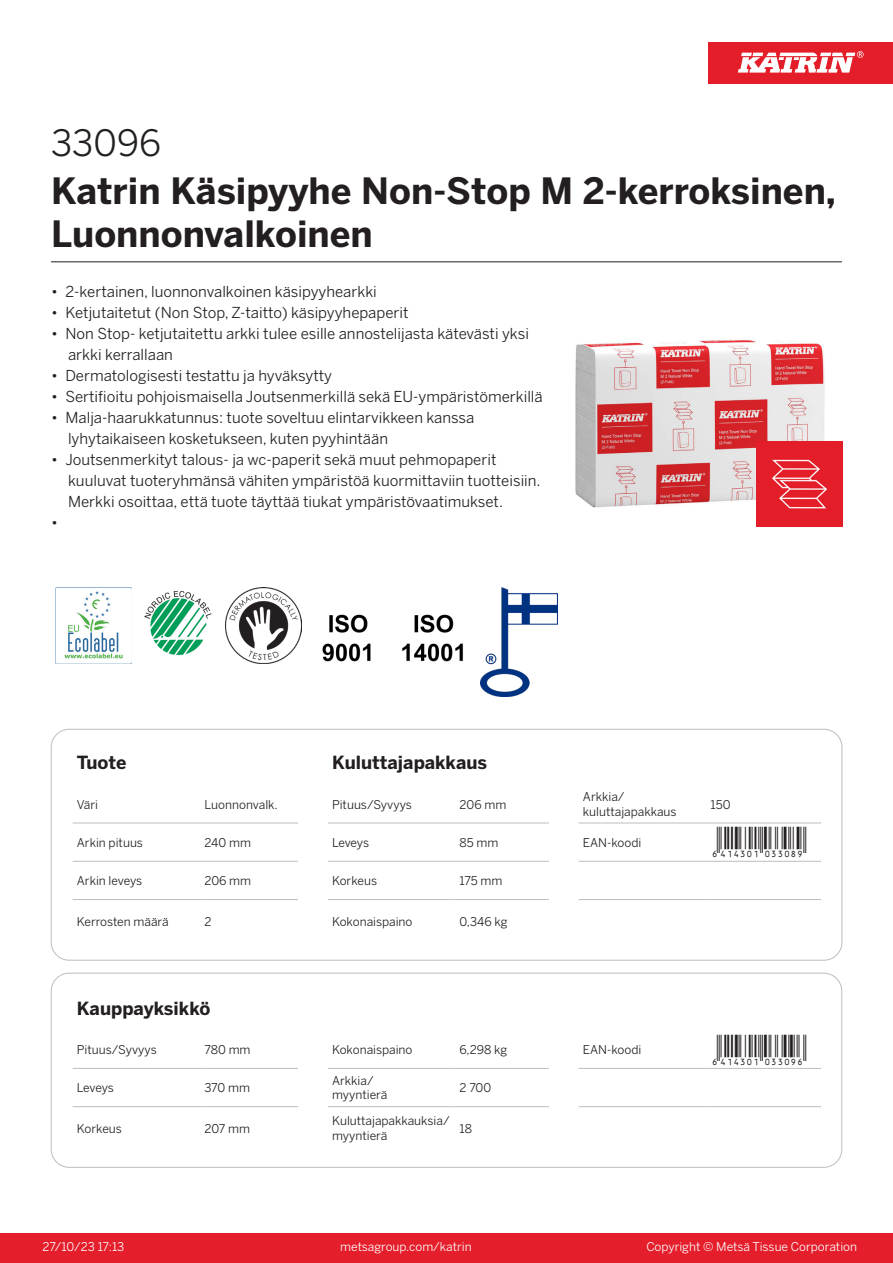
<style>
.page{position:relative;width:893px;height:1263px;background:#fff}
.page>*{position:absolute;margin:0;border:0;box-sizing:border-box;transform-origin:0 0}
.Product_Name{font:700 36px/43.2px "Benton Sans";color:#231f20}
.External_material_co{font:36px "Benton Sans";color:#231f20}
.T_EAN{font:30px "Viisas EAN Matala";color:#231f20}
.T_TableHeader{font:700 18px "Benton Sans";color:#231f20}
.MarketingBullets{font:15px/21px "Benton Sans";color:#231f20}
.T_TableBody{font:12px/14.4px "Benton Sans";color:#231f20}
.t1{font:12px "Benton Sans";color:#fff}
</style>
<div class="page">
<div style="left:0;top:1233px;width:893px;height:30px;background:#e41e2b"></div>
<div style="left:708px;top:43px;width:185px;height:41px;background:#e31e28"></div>
<svg style="left:738px;top:51px;width:126px;height:22px"></svg>
<hr style="left:73px;top:823px;width:127px;height:1px;background:#bcbdc0">
<hr style="left:200px;top:823px;width:98px;height:1px;background:#bcbdc0">
<hr style="left:328px;top:823px;width:127px;height:1px;background:#bcbdc0">
<hr style="left:455px;top:823px;width:94px;height:1px;background:#bcbdc0">
<hr style="left:579px;top:823px;width:127px;height:1px;background:#bcbdc0">
<hr style="left:706px;top:823px;width:115px;height:1px;background:#bcbdc0">
<hr style="left:73px;top:861px;width:127px;height:1px;background:#bcbdc0">
<hr style="left:200px;top:861px;width:98px;height:1px;background:#bcbdc0">
<hr style="left:328px;top:861px;width:127px;height:1px;background:#bcbdc0">
<hr style="left:455px;top:861px;width:94px;height:1px;background:#bcbdc0">
<hr style="left:579px;top:861px;width:127px;height:1px;background:#bcbdc0">
<hr style="left:706px;top:861px;width:115px;height:1px;background:#bcbdc0">
<hr style="left:73px;top:899px;width:127px;height:1px;background:#bcbdc0">
<hr style="left:200px;top:899px;width:98px;height:1px;background:#bcbdc0">
<hr style="left:328px;top:899px;width:127px;height:1px;background:#bcbdc0">
<hr style="left:455px;top:899px;width:94px;height:1px;background:#bcbdc0">
<hr style="left:579px;top:899px;width:127px;height:1px;background:#bcbdc0">
<hr style="left:706px;top:899px;width:115px;height:1px;background:#bcbdc0">
<div style="left:51px;top:729px;width:791px;height:231px;border:1px solid #bcbdc0;border-radius:18px"></div>
<hr style="left:73px;top:1068px;width:127px;height:1px;background:#bcbdc0">
<hr style="left:200px;top:1068px;width:98px;height:1px;background:#bcbdc0">
<hr style="left:328px;top:1068px;width:127px;height:1px;background:#bcbdc0">
<hr style="left:455px;top:1068px;width:94px;height:1px;background:#bcbdc0">
<hr style="left:579px;top:1068px;width:127px;height:1px;background:#bcbdc0">
<hr style="left:706px;top:1068px;width:115px;height:1px;background:#bcbdc0">
<hr style="left:73px;top:1106px;width:127px;height:1px;background:#bcbdc0">
<hr style="left:200px;top:1106px;width:98px;height:1px;background:#bcbdc0">
<hr style="left:328px;top:1106px;width:127px;height:1px;background:#bcbdc0">
<hr style="left:455px;top:1106px;width:94px;height:1px;background:#bcbdc0">
<hr style="left:579px;top:1106px;width:127px;height:1px;background:#bcbdc0">
<hr style="left:706px;top:1106px;width:115px;height:1px;background:#bcbdc0">
<div style="left:51px;top:973px;width:791px;height:194px;border:1px solid #bcbdc0;border-radius:18px"></div>
<img style="left:575px;top:339px;width:263px;height:188px">
<img style="left:55px;top:587px;width:77px;height:77px">
<img style="left:144px;top:590px;width:68px;height:66px">
<img style="left:225px;top:587px;width:77px;height:77px">
<img style="left:322px;top:614px;width:49px;height:48px">
<img style="left:402px;top:614px;width:61px;height:48px">
<img style="left:480px;top:587px;width:77px;height:110px">
<img style="left:757px;top:442px;width:85px;height:85px">
<hr style="left:51px;top:261px;width:791px;height:1px;background:#231f20">
<p class="External_material_co" style="left:51px;top:121px;width:112px">33096</p>
<p class="Product_Name" style="left:51px;top:170px;width:787px">Katrin Käsipyyhe Non-Stop M 2-kerroksinen,<br>Luonnonvalkoinen</p>
<p class="MarketingBullets" style="left:51px;top:281px;width:327px">• 2-kertainen, luonnonvalkoinen käsipyyhearkki</p>
<p class="MarketingBullets" style="left:51px;top:302px;width:359px">• Ketjutaitetut (Non Stop, Z-taitto) käsipyyhepaperit</p>
<p class="MarketingBullets" style="left:68px;top:323px;width:462px;text-indent:-17px">• Non Stop- ketjutaitettu arkki tulee esille annostelijasta kätevästi yksi arkki kerrallaan</p>
<p class="MarketingBullets" style="left:51px;top:365px;width:283px">• Dermatologisesti testattu ja hyväksytty</p>
<p class="MarketingBullets" style="left:51px;top:386px;width:493px">• Sertifioitu pohjoismaisella Joutsenmerkillä sekä EU-ympäristömerkillä</p>
<p class="MarketingBullets" style="left:68px;top:407px;width:408px;text-indent:-17px">• Malja-haarukkatunnus: tuote soveltuu elintarvikkeen kanssa lyhytaikaiseen kosketukseen, kuten pyyhintään</p>
<p class="MarketingBullets" style="left:68px;top:449px;width:474px;text-indent:-17px">• Joutsenmerkityt talous- ja wc-paperit sekä muut pehmopaperit kuuluvat tuoteryhmänsä vähiten ympäristöä kuormittaviin tuotteisiin.<br>Merkki osoittaa, että tuote täyttää tiukat ympäristövaatimukset.</p>
<p class="MarketingBullets" style="left:51px;top:512px;width:8px">•</p>
<p class="T_TableHeader" style="left:77px;top:751px;width:51px">Tuote</p>
<p class="T_TableHeader" style="left:332px;top:751px;width:157px">Kuluttajapakkaus</p>
<p class="T_TableBody" style="left:77px;top:797px;width:23px">Väri</p>
<p class="T_TableBody" style="left:204px;top:797px;width:75px">Luonnonvalk.</p>
<p class="T_TableBody" style="left:332px;top:797px;width:81px">Pituus/Syvyys</p>
<p class="T_TableBody" style="left:460px;top:797px;width:48px">206 mm</p>
<p class="T_TableBody" style="left:583px;top:790px;width:43px">Arkkia/</p>
<p class="T_TableBody" style="left:583px;top:804px;width:95px">kuluttajapakkaus</p>
<p class="T_TableBody" style="left:710px;top:797px;width:22px">150</p>
<p class="T_TableBody" style="left:77px;top:835px;width:68px">Arkin pituus</p>
<p class="T_TableBody" style="left:204px;top:835px;width:48px">240 mm</p>
<p class="T_TableBody" style="left:332px;top:835px;width:39px">Leveys</p>
<p class="T_TableBody" style="left:460px;top:835px;width:40px">85 mm</p>
<p class="T_TableBody" style="left:583px;top:835px;width:60px">EAN-koodi</p>
<p class="T_EAN" style="left:710px;top:827px;width:97px">*6414301033089*</p>
<p class="T_TableBody" style="left:77px;top:873px;width:67px">Arkin leveys</p>
<p class="T_TableBody" style="left:204px;top:873px;width:48px">206 mm</p>
<p class="T_TableBody" style="left:332px;top:873px;width:47px">Korkeus</p>
<p class="T_TableBody" style="left:460px;top:873px;width:44px">175 mm</p>
<p class="T_TableBody" style="left:77px;top:914px;width:93px">Kerrosten määrä</p>
<p class="T_TableBody" style="left:204px;top:914px;width:9px">2</p>
<p class="T_TableBody" style="left:332px;top:914px;width:82px">Kokonaispaino</p>
<p class="T_TableBody" style="left:460px;top:914px;width:50px">0,346 kg</p>
<p class="T_TableHeader" style="left:77px;top:997px;width:135px">Kauppayksikkö</p>
<p class="T_TableBody" style="left:77px;top:1042px;width:81px">Pituus/Syvyys</p>
<p class="T_TableBody" style="left:204px;top:1042px;width:48px">780 mm</p>
<p class="T_TableBody" style="left:332px;top:1042px;width:82px">Kokonaispaino</p>
<p class="T_TableBody" style="left:460px;top:1042px;width:49px">6,298 kg</p>
<p class="T_TableBody" style="left:583px;top:1042px;width:60px">EAN-koodi</p>
<p class="T_EAN" style="left:710px;top:1034px;width:97px">*6414301033096*</p>
<p class="T_TableBody" style="left:77px;top:1081px;width:39px">Leveys</p>
<p class="T_TableBody" style="left:204px;top:1081px;width:47px">370 mm</p>
<p class="T_TableBody" style="left:332px;top:1073px;width:43px">Arkkia/</p>
<p class="T_TableBody" style="left:332px;top:1088px;width:57px">myyntierä</p>
<p class="T_TableBody" style="left:460px;top:1081px;width:33px">2 700</p>
<p class="T_TableBody" style="left:77px;top:1121px;width:47px">Korkeus</p>
<p class="T_TableBody" style="left:204px;top:1121px;width:47px">207 mm</p>
<p class="T_TableBody" style="left:332px;top:1114px;width:119px">Kuluttajapakkauksia/ myyntierä</p>
<p class="T_TableBody" style="left:460px;top:1121px;width:14px">18</p>
<p class="t1" style="left:43px;top:1239px;width:83px">27/10/23 17:13</p>
<p class="t1" style="left:340px;top:1239px;width:133px">metsagroup.com/katrin</p>
<p class="t1" style="left:646px;top:1239px;width:212px">Copyright © Metsä Tissue Corporation</p>
</div>
